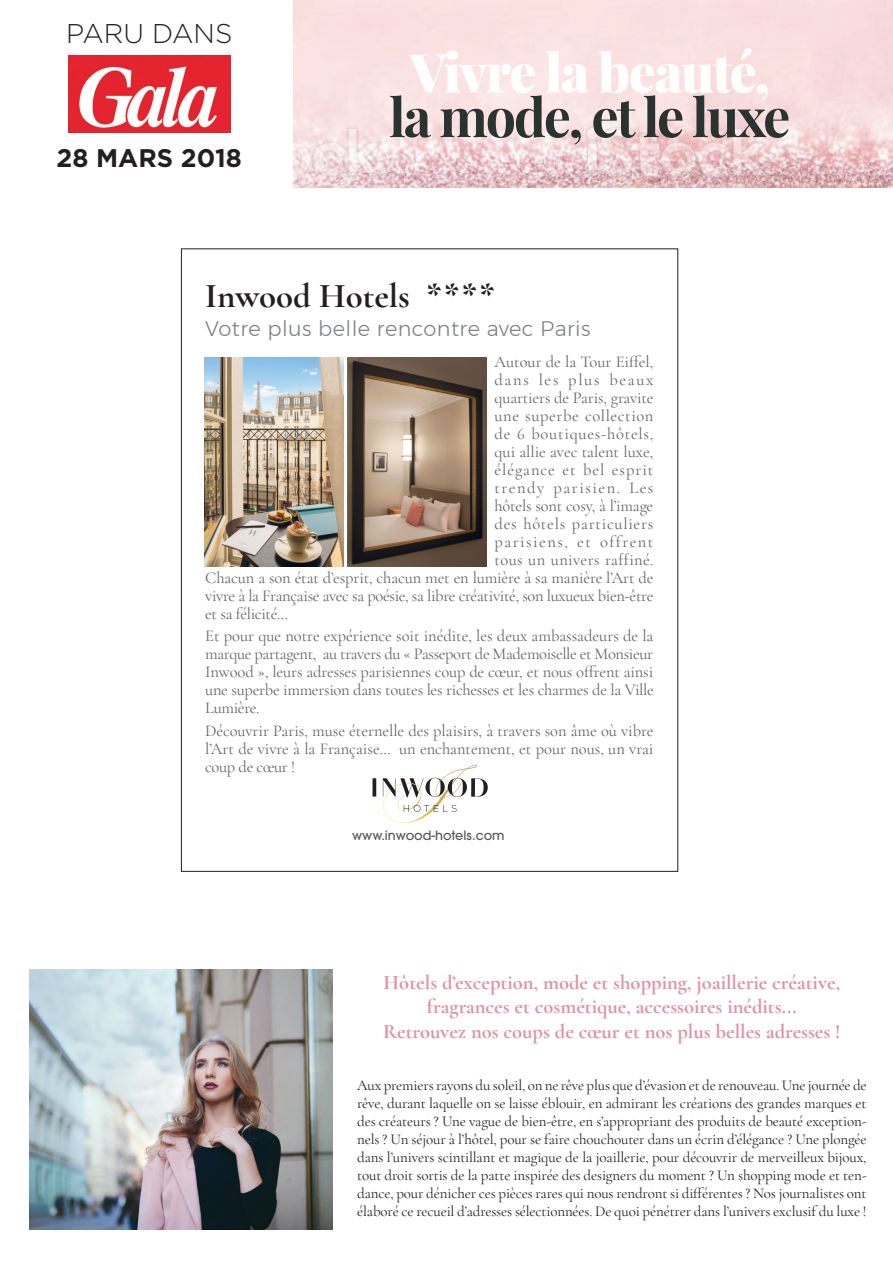
<style>
.page{position:relative;width:893px;height:1263px;background:#fff}
.page>*{position:absolute;margin:0;border:0;box-sizing:border-box;transform-origin:0 0}
.t1{font:700 53.7px "Playfair Display";letter-spacing:-.04em;color:#2b3331}
.t2{font:900 53.7px "Playfair Display";letter-spacing:-.03em;color:#fff}
.t3{font:700 34.8px "Cormorant Garamond";color:#231f20}
.t4{font:300 27.15px "Gotham";color:#231f20}
.t5{font:700 25.5px "Gotham";color:#231f20}
.t6{font:300 21px "Montserrat";letter-spacing:.02em;color:#7e8083}
.t7{font:700 20.55px/24.6px "Cormorant Garamond";color:#de92a3;text-align:center}
.t8{font:16.5px/18px "Cormorant Garamond";letter-spacing:-.01em;color:#636366;text-align:justify}
.t9{font:16.5px "Cormorant Garamond";letter-spacing:.045em;color:#636366}
.t10{font:16.5px "Cormorant Garamond";letter-spacing:.09em;color:#636366}
.t11{font:16.5px "Cormorant Garamond";letter-spacing:.02em;color:#636366}
.t12{font:16.5px "Cormorant Garamond";letter-spacing:.035em;color:#636366}
.t13{font:16.5px "Cormorant Garamond";letter-spacing:.06em;color:#636366}
.t14{font:16.5px "Cormorant Garamond";letter-spacing:.1em;color:#636366}
.t15{font:15px/18px "Cormorant Garamond";letter-spacing:-.01em;color:#231f20;text-align:justify}
.t16{font:500 12.75px "Avant Garde";color:#57585a}
</style>
<div class="page">
<img style="left:68px;top:55px;width:163px;height:78px">
<img style="left:30px;top:969px;width:303px;height:260px">
<img style="left:293px;top:0;width:600px;height:188px">
<img style="left:205px;top:358px;width:139px;height:208px">
<hr style="left:373px;top:778px;width:3px;height:18px;background:#231f20">
<svg style="left:383px;top:765px;width:105px;height:58px"></svg>
<img style="left:347px;top:358px;width:139px;height:208px">
<h3 class="t4" style="left:66px;top:16px;width:168px">PARU DANS</h3>
<h3 class="t5" style="left:57px;top:141px;width:187px">28 MARS 2018</h3>
<h1 class="t2" style="left:409px;top:38px;width:362px">Vivre la beauté,</h1>
<h1 class="t1" style="left:389px;top:83px;width:403px">la mode, et le luxe</h1>
<h2 class="t3" style="left:205px;top:274px;width:291px">Inwood Hotels ****</h2>
<h3 class="t6" style="left:205px;top:313px;width:387px">Votre plus belle rencontre avec Paris</h3>
<p class="t8" style="left:494px;top:353px;width:160px">Autour de la Tour Eiffel,</p>
<p class="t14" style="left:494px;top:370px;width:160px">dans les plus beaux</p>
<p class="t8" style="left:494px;top:389px;width:161px">quartiers de Paris, gravite</p>
<p class="t12" style="left:494px;top:406px;width:160px">une superbe collection</p>
<p class="t9" style="left:494px;top:424px;width:161px">de 6 boutiques-hôtels,</p>
<p class="t8" style="left:494px;top:443px;width:160px">qui allie avec talent luxe,</p>
<p class="t13" style="left:494px;top:460px;width:160px">élégance et bel esprit</p>
<p class="t10" style="left:494px;top:478px;width:161px">trendy parisien. Les</p>
<p class="t8" style="left:494px;top:497px;width:160px">hôtels sont cosy, à l’image</p>
<p class="t9" style="left:494px;top:514px;width:160px">des hôtels particuliers</p>
<p class="t10" style="left:494px;top:532px;width:160px">parisiens, et offrent</p>
<p class="t11" style="left:494px;top:550px;width:160px">tous un univers raffiné.</p>
<p class="t8" style="left:205px;top:569px;width:450px">Chacun a son état d’esprit, chacun met en lumière à sa manière l’Art de</p>
<p class="t8" style="left:205px;top:587px;width:450px">vivre à la Française avec sa poésie, sa libre créativité, son luxueux bien-être</p>
<p class="t8" style="left:205px;top:605px;width:84px">et sa félicité…</p>
<p class="t8" style="left:205px;top:627px;width:450px">Et pour que notre expérience soit inédite, les deux ambassadeurs de la marque partagent, au travers du « Passeport de Mademoiselle et Monsieur Inwood », leurs adresses parisiennes coup de cœur, et nous offrent ainsi une superbe immersion dans toutes les richesses et les charmes de la Ville Lumière.</p>
<p class="t8" style="left:205px;top:721px;width:450px">Découvrir Paris, muse éternelle des plaisirs, à travers son âme où vibre l’Art de vivre à la Française… un enchantement, et pour nous, un vrai coup de cœur !</p>
<p class="t16" style="left:352px;top:828px;width:154px">www.inwood-hotels.com</p>
<h3 class="t7" style="left:383px;top:969px;width:459px">Hôtels d’exception, mode et shopping, joaillerie créative, fragrances et cosmétique, accessoires inédits...<br>Retrouvez nos coups de cœur et nos plus belles adresses !</h3>
<p class="t15" style="left:357px;top:1076px;width:511px">Aux premiers rayons du soleil, on ne rêve plus que d’évasion et de renouveau. Une journée de rêve, durant laquelle on se laisse éblouir, en admirant les créations des grandes marques et des créateurs ? Une vague de bien-être, en s’appropriant des produits de beauté exception&shy;nels ? Un séjour à l’hôtel, pour se faire chouchouter dans un écrin d’élégance ? Une plongée dans l’univers scintillant et magique de la joaillerie, pour découvrir de merveilleux bijoux, tout droit sortis de la patte inspirée des designers du moment ? Un shopping mode et ten&shy;dance, pour dénicher ces pièces rares qui nous rendront si différentes ? Nos journalistes ont élaboré ce recueil d’adresses sélectionnées. De quoi pénétrer dans l’univers exclusif du luxe !</p>
</div>
